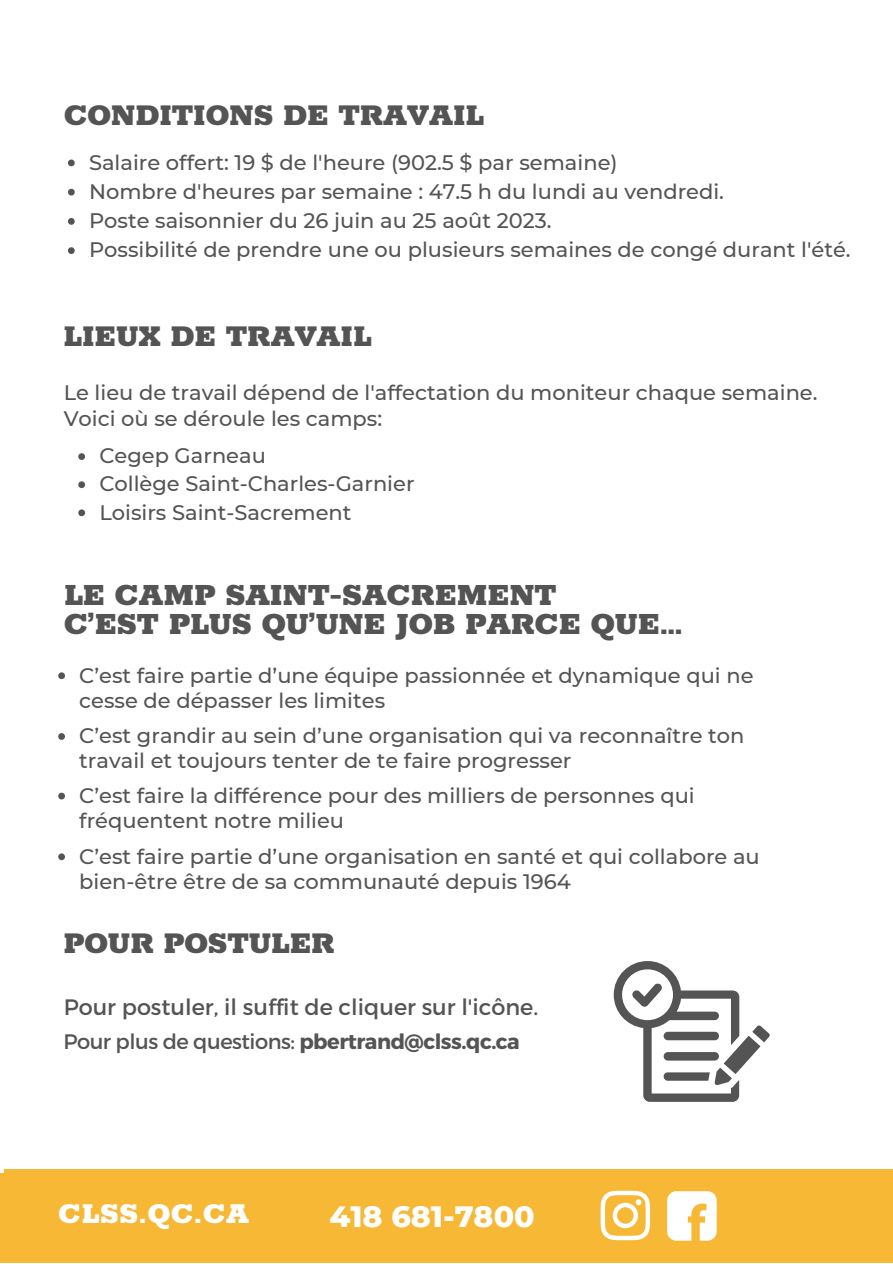
<style>
.page{position:relative;width:893px;height:1264px;background:#fff}
.page>*{position:absolute;margin:0;border:0;box-sizing:border-box;transform-origin:0 0}
.t1{font:900 33.75px/29.2px "Rokkitt";letter-spacing:-.025em;color:#545454}
.t2{font:900 33px "Rokkitt";letter-spacing:-.025em;color:#545454}
.t3{font:900 31.5px "Rokkitt";letter-spacing:-.165em;color:#fff}
.t4{font:800 30px "Montserrat";color:#fff}
.t5{font:22.35px "Montserrat";color:#545454}
.t6{font:500 21px/25.8px "Montserrat";color:#545454}
.t7{font:21px "Montserrat";letter-spacing:-.025em;color:#545454}
.s1{font-weight:700}
.s2{font-family:"Rokkitt";font-weight:900;font-size:28.5px}
</style>
<div class="page">
<svg style="left:78px;top:453px;width:7px;height:7px"></svg>
<svg style="left:78px;top:481px;width:7px;height:7px"></svg>
<svg style="left:78px;top:509px;width:7px;height:7px"></svg>
<svg style="left:68px;top:159px;width:7px;height:7px"></svg>
<svg style="left:68px;top:189px;width:7px;height:6px"></svg>
<svg style="left:68px;top:218px;width:7px;height:7px"></svg>
<svg style="left:68px;top:247px;width:7px;height:7px"></svg>
<div style="left:4px;top:1168px;width:888px;height:94px;background:#f6b835"></div>
<svg style="left:600px;top:1190px;width:50px;height:50px"></svg>
<svg style="left:667px;top:1191px;width:49px;height:49px"></svg>
<svg style="left:58px;top:672px;width:7px;height:7px"></svg>
<svg style="left:58px;top:733px;width:7px;height:6px"></svg>
<svg style="left:58px;top:792px;width:7px;height:7px"></svg>
<svg style="left:58px;top:853px;width:7px;height:7px"></svg>
<svg style="left:613px;top:961px;width:157px;height:140px"></svg>
<h2 class="t2" style="left:64px;top:98px;width:422px">CONDITIONS DE TRAVAIL</h2>
<p class="t6" style="left:89px;top:147px;width:763px;line-height:29.2px">Salaire offert: 19 $ de l'heure (902.5 $ par semaine)<br>Nombre d'heures par semaine : 47.5 h du lundi au vendredi.<br>Poste saisonnier du 26 juin au 25 août 2023.<br>Possibilité de prendre une ou plusieurs semaines de congé durant l'été.</p>
<h2 class="t2" style="left:63px;top:319px;width:310px">LIEUX DE TRAVAIL</h2>
<p class="t6" style="left:64px;top:380px;width:755px">Le lieu de travail dépend de l'affectation du moniteur chaque semaine.<br>Voici où se déroule les camps:</p>
<p class="t6" style="left:99px;top:442px;width:317px;line-height:28px">Cegep Garneau<br>Collège Saint-Charles-Garnier<br>Loisirs Saint-Sacrement</p>
<h1 class="t1" style="left:64px;top:582px;width:621px">LE CAMP SAINT-SACREMENT<br>C’EST PLUS QU’UNE JOB PARCE QUE…</h1>
<p class="t6" style="left:79px;top:662px;width:675px">C’est faire partie d’une équipe passionnée et dynamique qui ne cesse de dépasser les limites</p>
<p class="t6" style="left:79px;top:723px;width:666px;line-height:24.8px">C’est grandir au sein d’une organisation qui va reconnaître ton travail et toujours tenter de te faire progresser</p>
<p class="t6" style="left:79px;top:783px;width:617px;line-height:24.8px">C’est faire la différence pour des milliers de personnes qui fréquentent notre milieu</p>
<p class="t6" style="left:79px;top:843px;width:682px">C’est faire partie d’une organisation en santé et qui collabore au bien-être être de sa communauté depuis 1964</p>
<h2 class="t2" style="left:63px;top:926px;width:273px">POUR POSTULER</h2>
<p class="t5" style="left:64px;top:992px;width:476px">Pour postuler, il suffit de cliquer sur l'icône.</p>
<p class="t7" style="left:63px;top:1027px;width:458px">Pour plus de questions: <span class="s1">pbertrand@clss.qc.ca</span></p>
<h3 class="t3" style="left:21px;top:1199px;width:230px">C LCSLSS. QSC. Q. CCA. C A</h3>
<h3 class="t4" style="left:329px;top:1198px;width:285px">418 681<span class="s2">4</span>-<span class="s2">1</span>7<span class="s2">8</span>8<span class="s2">6</span>0<span class="s2">8</span>0<span class="s2">1-7800</span></h3>
</div>
